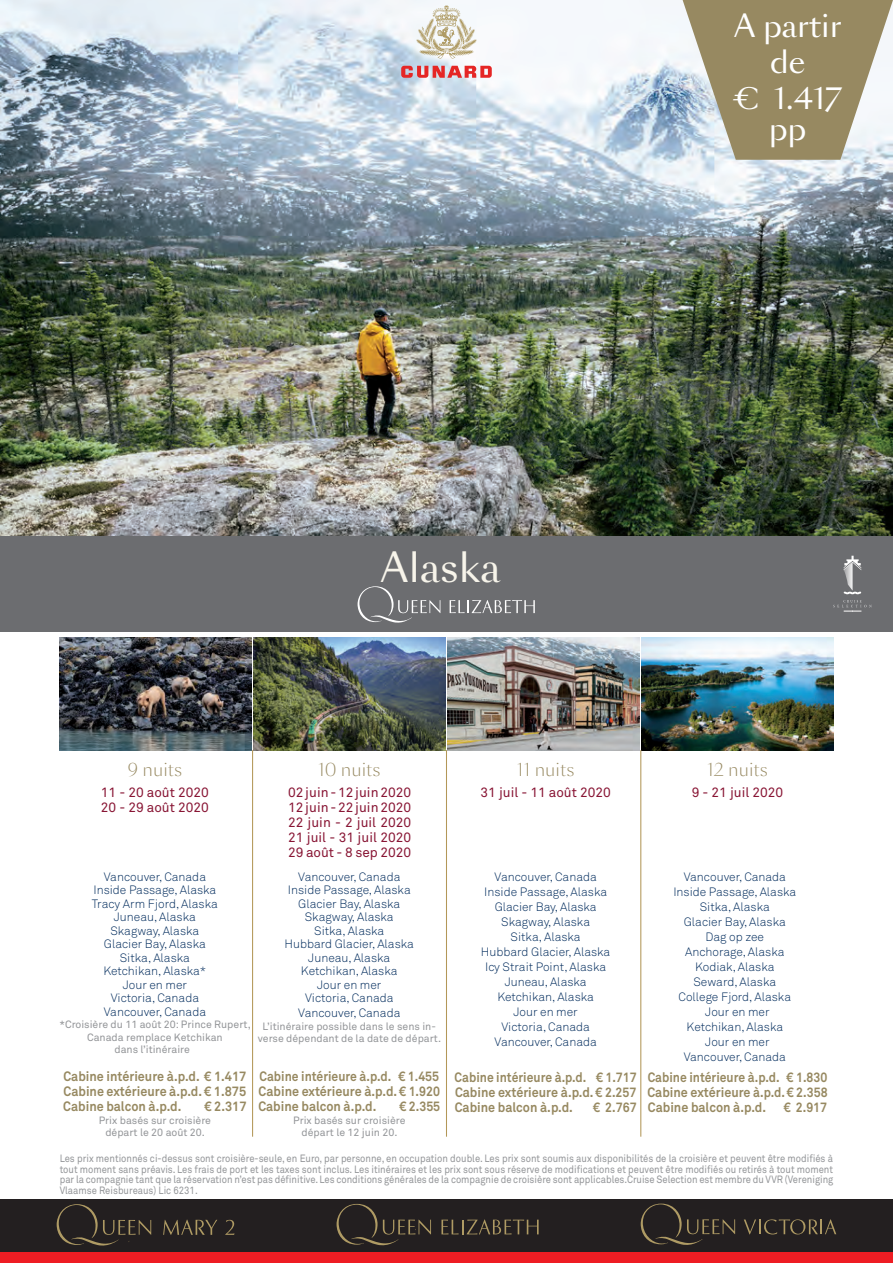
<style>
.page{position:relative;width:893px;height:1263px;background:#fff}
.page>*{position:absolute;margin:0;border:0;box-sizing:border-box;transform-origin:0 0}
.t1{font:39px "Sang Bleu Sans";color:#f7f4ea}
.t2{font:30px/36px "Sang Bleu Sans";color:#fff;text-align:center}
.t3{font:300 18px "Sang Bleu Sans";color:#978961}
.t4{font:700 13.5px/15px "Akkurat Std";color:#978961;text-align:justify;scale:.9 1}
.t5{font:13.5px/15px "Akkurat Std";color:#881534}
.t6{font:700 13.5px/15px "Akkurat Std";color:#978961;text-align:justify;scale:.93 1}
.t7{font:300 12px/15px "Akkurat Std";color:#002b5c;text-align:center}
.t8{font:10.5px/10.5px "Akkurat Std";color:#939598;text-align:justify;scale:.9 1}
.t9{font:10.5px/12.6px "Akkurat Std";color:#939598;text-align:center}
</style>
<div class="page">
<img style="left:0;top:0;width:893px;height:536px">
<div style="left:0;top:536px;width:893px;height:95px;background:#6c6d70"></div>
<svg style="left:416px;top:6px;width:61px;height:53px"></svg>
<svg style="left:401px;top:66px;width:91px;height:12px"></svg>
<img style="left:60px;top:638px;width:191px;height:112px">
<img style="left:254px;top:638px;width:191px;height:112px">
<img style="left:448px;top:638px;width:191px;height:112px">
<img style="left:642px;top:638px;width:191px;height:112px">
<hr style="left:252px;top:750px;width:1px;height:387px;background:#b39758">
<hr style="left:446px;top:750px;width:1px;height:387px;background:#b39758">
<hr style="left:640px;top:750px;width:1px;height:387px;background:#b39758">
<svg style="left:358px;top:586px;width:82px;height:37px"></svg>
<svg style="left:450px;top:600px;width:85px;height:13px"></svg>
<div style="left:0;top:1198px;width:893px;height:56px;background:#231f20"></div>
<svg style="left:163px;top:1219px;width:54px;height:16px"></svg>
<svg style="left:225px;top:1220px;width:9px;height:15px"></svg>
<svg style="left:641px;top:1203px;width:94px;height:42px"></svg>
<svg style="left:744px;top:1219px;width:92px;height:15px"></svg>
<svg style="left:441px;top:1219px;width:98px;height:15px"></svg>
<svg style="left:337px;top:1204px;width:94px;height:41px"></svg>
<svg style="left:57px;top:1204px;width:94px;height:41px"></svg>
<div style="left:0;top:1252px;width:893px;height:11px;background:#ee1d23"></div>
<svg style="left:843px;top:570px;width:9px;height:20px"></svg>
<svg style="left:843px;top:556px;width:18px;height:14px"></svg>
<svg style="left:833px;top:600px;width:39px;height:12px"></svg>
<svg style="left:844px;top:592px;width:17px;height:2px"></svg>
<svg style="left:683px;top:0;width:210px;height:160px;background:#a9a185"></svg>
<h2 class="t2" style="left:733px;top:8px;width:110px">A partir de<br>€ 1.417</h2>
<h2 class="t2" style="left:769px;top:111px;width:39px">pp</h2>
<h1 class="t1" style="left:380px;top:542px;width:122px">Alaska</h1>
<h3 class="t3" style="left:128px;top:757px;width:56px">9 nuits</h3>
<p class="t5" style="left:101px;top:784px;width:109px">11 - 20 août 2020<br>20 - 29 août 2020</p>
<p class="t7" style="left:92px;top:869px;width:127px;line-height:13.5px">Vancouver, Canada<br>Inside Passage, Alaska<br>Tracy Arm Fjord, Alaska<br>Juneau, Alaska<br>Skagway, Alaska<br>Glacier Bay, Alaska<br>Sitka, Alaska<br>Ketchikan, Alaska*<br>Jour en mer<br>Victoria, Canada<br>Vancouver, Canada</p>
<p class="t9" style="left:59px;top:1018px;width:193px">*Croisière du 11 août 20: Prince Rupert,<br>Canada remplace Ketchikan<br>dans l’itinéraire</p>
<p class="t6" style="left:63px;top:1069px;width:198px">Cabine intérieure à.p.d. € 1.417<br>Cabine extérieure à.p.d. € 1.875<br>Cabine balcon à.p.d.</p>
<p class="t6" style="left:204px;top:1099px;width:47px">€ 2.317</p>
<p class="t9" style="left:99px;top:1114px;width:114px">Prix basés sur croisière départ le 20 août 20.</p>
<h3 class="t3" style="left:318px;top:757px;width:64px">10 nuits</h3>
<p class="t5" style="left:288px;top:784px;width:125px;text-align:justify">02 juin - 12 juin 2020<br>12 juin - 22 juin 2020<br>22 juin - 2 juil 2020<br>21 juil - 31 juil 2020<br>29 août - 8 sep 2020</p>
<p class="t7" style="left:285px;top:869px;width:131px;line-height:13.5px">Vancouver, Canada<br>Inside Passage, Alaska<br>Glacier Bay, Alaska<br>Skagway, Alaska<br>Sitka, Alaska<br>Hubbard Glacier, Alaska<br>Juneau, Alaska<br>Ketchikan, Alaska<br>Jour en mer<br>Victoria, Canada</p>
<p class="t7" style="left:298px;top:1005px;width:104px">Vancouver, Canada</p>
<p class="t9" style="left:258px;top:1020px;width:185px">L’itinéraire possible dans le sens in&shy;verse dépendant de la date de départ.</p>
<p class="t4" style="left:258px;top:1069px;width:203px">Cabine intérieure à.p.d. € 1.455<br>Cabine extérieure à.p.d. € 1.920<br>Cabine balcon à.p.d.</p>
<p class="t4" style="left:399px;top:1099px;width:47px">€ 2.355</p>
<p class="t9" style="left:293px;top:1114px;width:114px">Prix basés sur croisière départ le 12 juin 20.</p>
<h3 class="t3" style="left:517px;top:757px;width:59px">11 nuits</h3>
<p class="t5" style="left:480px;top:784px;width:132px">31 juil - 11 août 2020</p>
<h3 class="t3" style="left:707px;top:757px;width:62px">12 nuits</h3>
<p class="t5" style="left:692px;top:784px;width:93px">9 - 21 juil 2020</p>
<p class="t7" style="left:481px;top:869px;width:131px">Vancouver, Canada<br>Inside Passage, Alaska<br>Glacier Bay, Alaska<br>Skagway, Alaska<br>Sitka, Alaska<br>Hubbard Glacier, Alaska<br>Icy Strait Point, Alaska<br>Juneau, Alaska<br>Ketchikan, Alaska<br>Jour en mer<br>Victoria, Canada<br>Vancouver, Canada</p>
<p class="t4" style="left:455px;top:1069px;width:204px">Cabine intérieure à.p.d. € 1.717<br>Cabine extérieure à.p.d. € 2.257<br>Cabine balcon à.p.d.</p>
<p class="t4" style="left:593px;top:1099px;width:50px">€ 2.767</p>
<p class="t7" style="left:673px;top:869px;width:124px">Vancouver, Canada<br>Inside Passage, Alaska<br>Sitka, Alaska<br>Glacier Bay, Alaska<br>Dag op zee<br>Anchorage, Alaska<br>Kodiak, Alaska<br>Seward, Alaska<br>College Fjord, Alaska<br>Jour en mer<br>Ketchikan, Alaska<br>Jour en mer<br>Vancouver, Canada</p>
<p class="t4" style="left:647px;top:1069px;width:202px">Cabine intérieure à.p.d. € 1.830<br>Cabine extérieure à.p.d. € 2.358<br>Cabine balcon à.p.d.</p>
<p class="t4" style="left:784px;top:1099px;width:50px">€ 2.917</p>
<p class="t8" style="left:60px;top:1153px;width:861px">Les prix mentionnés ci-dessus sont croisière-seule, en Euro, par personne, en occupation double. Les prix sont soumis aux disponibilités de la croisière et peuvent être modifiés à tout moment sans préavis. Les frais de port et les taxes sont inclus. Les itinéraires et les prix sont sous réserve de modifications et peuvent être modifiés ou retirés à tout moment par la compagnie tant que la réservation n’est pas définitive. Les conditions générales de la compagnie de croisière sont applicables.Cruise Selection est membre du VVR (Vereniging Vlaamse Reisbureaus) Lic 6231.</p>
</div>
